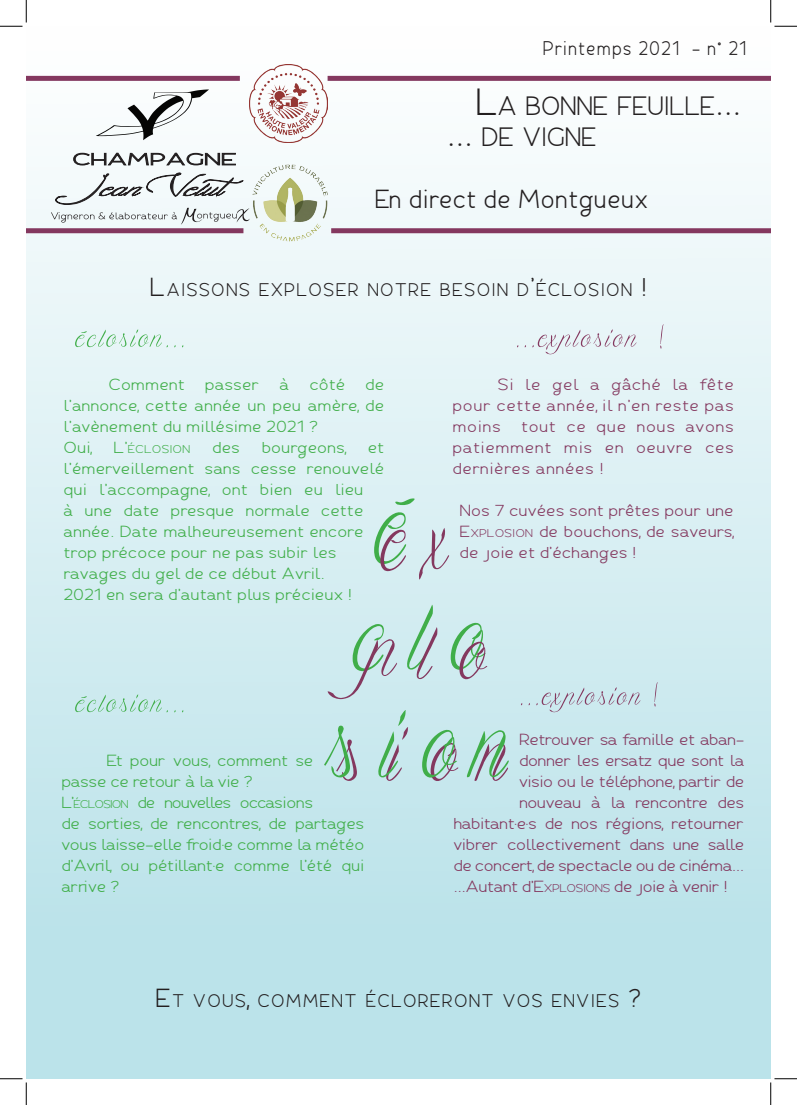
<style>
.page{position:relative;width:797px;height:1105px;background:#fff}
.page>*{position:absolute;margin:0;border:0;box-sizing:border-box;transform-origin:0 0}
.t1{font:58.75px "Mademoiselle Camille";letter-spacing:.06em;color:#84385f}
.t2{font:58.75px "Mademoiselle Camille";letter-spacing:.06em;color:#40ae49}
.t3{font:100 25.38px/31.2px "Fibon Sans";color:#231f20}
.t4{font:100 25px "Fibon Sans";letter-spacing:.03em;color:#231f20}
.t5{font:100 18.88px "Fibon Sans";letter-spacing:.08em;color:#231f20;scale:.93 1}
.t6{font:100 17.5px "Fibon Sans";letter-spacing:.085em;color:#231f20}
.t7{font:100 15.38px/21px "Fibon Sans";letter-spacing:-.01em;color:#84385f;text-align:justify;scale:1.14 1}
.t8{font:100 15.38px/21px "Fibon Sans";letter-spacing:.02em;color:#40ae49;scale:1.14 1}
.t9{font:100 15.38px/21px "Fibon Sans";color:#40ae49;scale:1.14 1}
.t10{font:100 10.75px "Fibon Sans";letter-spacing:.03em;color:#40ae49;scale:1.14 1}
.s1{font-size:36.25px}
.s2{font-size:25px}
.s3{font-style:inherit}
.s4{font-size:10.75px}
.s5{font-size:15.38px}
</style>
<div class="page">
<div style="left:26px;top:26px;width:744px;height:1053px;background:linear-gradient(to bottom,#fefefe,#b3dfe7)"></div>
<svg style="left:73px;top:152px;width:163px;height:14px"></svg>
<svg style="left:96px;top:89px;width:113px;height:51px"></svg>
<svg style="left:51px;top:172px;width:197px;height:53px"></svg>
<div style="left:327px;top:76px;width:443px;height:5px;background:#84385f"></div>
<img style="left:249px;top:64px;width:79px;height:79px">
<div style="left:26px;top:76px;width:214px;height:5px;background:#84385f"></div>
<img style="left:248px;top:162px;width:85px;height:82px">
<svg style="left:374px;top:498px;width:75px;height:82px;background:#c7dcdb"></svg>
<svg style="left:327px;top:624px;width:70px;height:75px;background:#c1dadc"></svg>
<svg style="left:407px;top:605px;width:30px;height:74px;background:#b9d6d1"></svg>
<svg style="left:450px;top:623px;width:37px;height:57px;background:#adcbc1"></svg>
<svg style="left:324px;top:725px;width:33px;height:56px;background:#aed0c8"></svg>
<svg style="left:378px;top:710px;width:30px;height:71px;background:#b4d5d1"></svg>
<svg style="left:422px;top:730px;width:36px;height:51px;background:#a2c7b9"></svg>
<svg style="left:467px;top:730px;width:42px;height:51px;background:#a7c9bf"></svg>
<div style="left:331px;top:228px;width:439px;height:5px;background:#84385f"></div>
<div style="left:26px;top:228px;width:217px;height:5px;background:#84385f"></div>
<svg style="left:0;top:0;width:27px;height:27px"></svg>
<svg style="left:0;top:1078px;width:27px;height:27px"></svg>
<svg style="left:770px;top:0;width:27px;height:27px"></svg>
<svg style="left:770px;top:1078px;width:27px;height:27px"></svg>
<p class="t5" style="left:543px;top:34px;width:220px">Printemps 2021 - n° 21</p>
<h2 class="t3" style="left:447px;top:90px;width:296px;text-indent:29px"><span class="s1">L</span>A BONNE FEUILLE<span class="s1">... ...</span> DE VIGNE</h2>
<h3 class="t4" style="left:375px;top:182px;width:274px">En direct de Montgueux</h3>
<p class="t6" style="left:150px;top:277px;width:498px"><span class="s2">L</span>AISSONS EXPLOSER NOTRE BESOIN D<span class="s2">’</span>ÉCLOSION <span class="s2">!</span></p>
<h1 class="t2" style="left:76px;top:292px;width:110px">éclosion...</h1>
<p class="t8" style="left:109px;top:374px;width:68px">Comment</p>
<p class="t8" style="left:205px;top:374px;width:49px">passer</p>
<p class="t8" style="left:280px;top:374px;width:10px">à</p>
<p class="t8" style="left:310px;top:374px;width:33px">côté</p>
<h1 class="t1" style="left:515px;top:292px;width:150px">...explosion !</h1>
<p class="t7" style="left:453px;top:374px;width:248px;text-indent:45px">Si le gel a gâché la fête pour cette année, il n’en reste pas moins</p>
<p class="t8" style="left:64px;top:374px;width:282px;text-indent:302px">de l’annonce, cette année un peu amère, de l’avènement du millésime 2021 ?<br>Oui,</p>
<p class="t7" style="left:453px;top:416px;width:248px;text-indent:69px">tout ce que nous avons patiemment mis en oeuvre ces dernières années !</p>
<p class="t7" style="left:460px;top:500px;width:242px">Nos 7 cuvées sont prêtes pour une <span class="s3">E</span><span class="s4">XPLOSION</span> de bouchons, de saveurs, de joie et d’échanges !</p>
<p class="t10" style="left:114px;top:442px;width:69px"><span class="s5">L’</span>ÉCLOSION</p>
<p class="t8" style="left:212px;top:437px;width:26px">des</p>
<p class="t8" style="left:262px;top:437px;width:75px">bourgeons,</p>
<p class="t8" style="left:64px;top:437px;width:282px;text-indent:304px">et l’émerveillement sans cesse renouvelé qui l’accompagne, ont bien eu lieu<br>à une date presque normale cette année. Date malheureusement encore trop précoce pour ne pas subir les ravages du gel de ce début Avril.<br>2021 en sera d’autant plus précieux !</p>
<h1 class="t2" style="left:76px;top:657px;width:110px">éclosion...</h1>
<p class="t9" style="left:62px;top:750px;width:267px;text-indent:45px">Et pour vous, comment se<br>passe ce retour à la vie ?<br><span class="s3">L’</span><span class="s4">ÉCLOSION</span> de nouvelles occasions<br>de sorties, de rencontres, de partages vous laisse-elle froid·e comme la météo d’Avril, ou pétillant·e comme l’été qui arrive ?</p>
<h1 class="t1" style="left:519px;top:650px;width:140px">...explosion !</h1>
<p class="t7" style="left:519px;top:729px;width:199px">Retrouver sa famille et aban-</p>
<p class="t7" style="left:519px;top:750px;width:199px">donner les ersatz que sont la</p>
<p class="t7" style="left:519px;top:771px;width:199px">visio ou le téléphone, partir de</p>
<p class="t7" style="left:519px;top:792px;width:199px">nouveau à la rencontre des</p>
<p class="t7" style="left:454px;top:813px;width:256px">habitant·e·s de nos régions, retourner</p>
<p class="t7" style="left:454px;top:834px;width:256px">vibrer collectivement dans une salle</p>
<p class="t7" style="left:454px;top:855px;width:256px">de concert, de spectacle ou de cinéma...</p>
<p class="t7" style="left:454px;top:876px;width:242px">...Autant d<span class="s3">’E</span><span class="s4">XPLOSIONS</span> de joie à venir !</p>
<p class="t6" style="left:156px;top:988px;width:487px"><span class="s2">E</span>T VOUS<span class="s2">,</span> COMMENT ÉCLORERONT VOS ENVIES <span class="s2">?</span></p>
</div>
